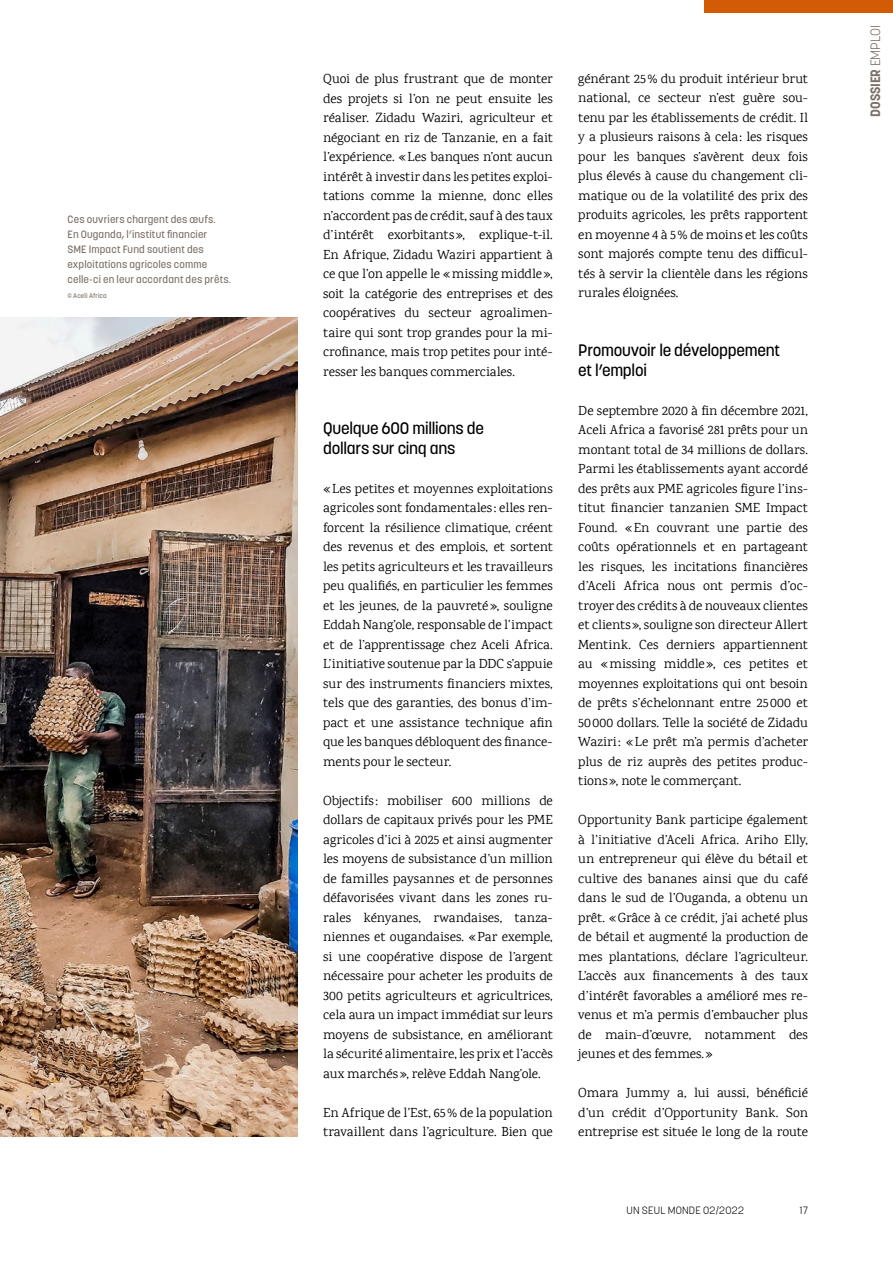
<style>
.page{position:relative;width:893px;height:1263px;background:#fff}
.page>*{position:absolute;margin:0;border:0;box-sizing:border-box;transform-origin:0 0}
.t1{font:500 16.5px/19.5px "Korolev";letter-spacing:-.015em;color:#000}
.t2{font:13.5px/19.5px "Karma";letter-spacing:.005em;color:#000;text-align:justify}
.t3{font:700 13.5px "Korolev";letter-spacing:-.01em;color:#7c6f66}
.t4{font:500 10.5px/15px "Korolev";letter-spacing:.015em;color:#7c6f66}
.t5{font:300 10.5px "Korolev";letter-spacing:.02em;color:#000}
.t6{font:500 6.75px "Korolev";letter-spacing:.02em;color:#7c6f66}
.s1{font-weight:300}
</style>
<div class="page">
<img style="left:0;top:317px;width:298px;height:819px">
<div style="left:704px;top:0;width:189px;height:13px;background:#d15c05"></div>
<p class="t4" style="left:68px;top:211px;width:165px">Ces ouvriers chargent des œufs.<br>En Ouganda, l’institut financier<br>SME Impact Fund soutient des exploitations agricoles comme celle-ci en leur accordant des prêts.</p>
<p class="t6" style="left:68px;top:291px;width:41px">© Aceli Africa</p>
<p class="t2" style="left:323px;top:69px;width:231px">Quoi de plus frustrant que de monter des projets si l’on ne peut ensuite les réaliser. Zidadu Waziri, agriculteur et négociant en riz de Tanzanie, en a fait l’expérience. «Les banques n’ont aucun intérêt à investir dans les petites exploi&shy;tations comme la mienne, donc elles n’accordent pas de crédit, sauf à des taux d’intérêt exorbitants», explique-t-il.<br>En Afrique, Zidadu Waziri appartient à ce que l’on appelle le «missing middle», soit la catégorie des entreprises et des coopératives du secteur agroalimen&shy;taire qui sont trop grandes pour la mi&shy;crofinance, mais trop petites pour inté&shy;resser les banques commerciales.</p>
<p class="t1" style="left:323px;top:419px;width:162px">Quelque 600 millions de dollars sur cinq ans</p>
<p class="t2" style="left:323px;top:478px;width:231px">«Les petites et moyennes exploitations agricoles sont fondamentales: elles ren&shy;forcent la résilience climatique, créent des revenus et des emplois, et sortent les petits agriculteurs et les travailleurs peu qualifiés, en particulier les femmes et les jeunes, de la pauvreté», souligne Eddah Nang’ole, responsable de l’impact et de l’apprentissage chez Aceli Africa.<br>L’initiative soutenue par la DDC s’appuie sur des instruments financiers mixtes, tels que des garanties, des bonus d’im&shy;pact et une assistance technique afin que les banques débloquent des finance&shy;ments pour le secteur.</p>
<p class="t2" style="left:323px;top:790px;width:231px">Objectifs: mobiliser 600 millions de dollars de capitaux privés pour les PME agricoles d’ici à 2025 et ainsi augmenter les moyens de subsistance d’un million de familles paysannes et de personnes défavorisées vivant dans les zones ru&shy;rales kényanes, rwandaises, tanza&shy;niennes et ougandaises. «Par exemple, si une coopérative dispose de l’argent nécessaire pour acheter les produits de 300 petits agriculteurs et agricultrices, cela aura un impact immédiat sur leurs moyens de subsistance, en améliorant la sécurité alimentaire, les prix et l’accès aux marchés», relève Eddah Nang’ole.</p>
<p class="t2" style="left:323px;top:1102px;width:231px">En Afrique de l’Est, 65% de la population travaillent dans l’agriculture. Bien que</p>
<p class="t2" style="left:578px;top:69px;width:231px">générant 25% du produit intérieur brut national, ce secteur n’est guère sou&shy;tenu par les établissements de crédit. Il y a plusieurs raisons à cela: les risques pour les banques s’avèrent deux fois plus élevés à cause du changement cli&shy;matique ou de la volatilité des prix des produits agricoles, les prêts rapportent en moyenne 4 à 5% de moins et les coûts sont majorés compte tenu des difficul&shy;tés à servir la clientèle dans les régions rurales éloignées.</p>
<p class="t1" style="left:578px;top:341px;width:203px">Promouvoir le développement et l’emploi</p>
<p class="t2" style="left:578px;top:400px;width:231px">De septembre 2020 à fin décembre 2021, Aceli Africa a favorisé 281 prêts pour un montant total de 34 millions de dollars.<br>Parmi les établissements ayant accordé des prêts aux PME agricoles figure l’ins&shy;titut financier tanzanien SME Impact Found. «En couvrant une partie des coûts opérationnels et en partageant les risques, les incitations financières d’Aceli Africa nous ont permis d’oc&shy;troyer des crédits à de nouveaux clientes et clients», souligne son directeur Allert Mentink. Ces derniers appartiennent au «missing middle», ces petites et moyennes exploitations qui ont besoin de prêts s’échelonnant entre 25000 et 50000 dollars. Telle la société de Zidadu Waziri: «Le prêt m’a permis d’acheter plus de riz auprès des petites produc&shy;tions», note le commerçant.</p>
<p class="t2" style="left:578px;top:810px;width:231px">Opportunity Bank participe également à l’initiative d’Aceli Africa. Ariho Elly, un entrepreneur qui élève du bétail et cultive des bananes ainsi que du café dans le sud de l’Ouganda, a obtenu un prêt. «Grâce à ce crédit, j’ai acheté plus de bétail et augmenté la production de mes plantations, déclare l’agriculteur.<br>L’accès aux financements à des taux d’intérêt favorables a amélioré mes re&shy;venus et m’a permis d’embaucher plus de main-d’œuvre, notamment des jeunes et des femmes.»</p>
<p class="t2" style="left:578px;top:1083px;width:231px">Omara Jummy a, lui aussi, bénéficié d’un crédit d’Opportunity Bank. Son entreprise est située le long de la route</p>
<p class="t5" style="left:626px;top:1204px;width:119px">UN SEUL MONDE 02/2022</p>
<p class="t5" style="left:800px;top:1204px;width:10px">17</p>
<p class="t3" style="left:867px;top:117px;width:93px;rotate:-90deg">DOSSIER <span class="s1">EMPLOI</span></p>
</div>
